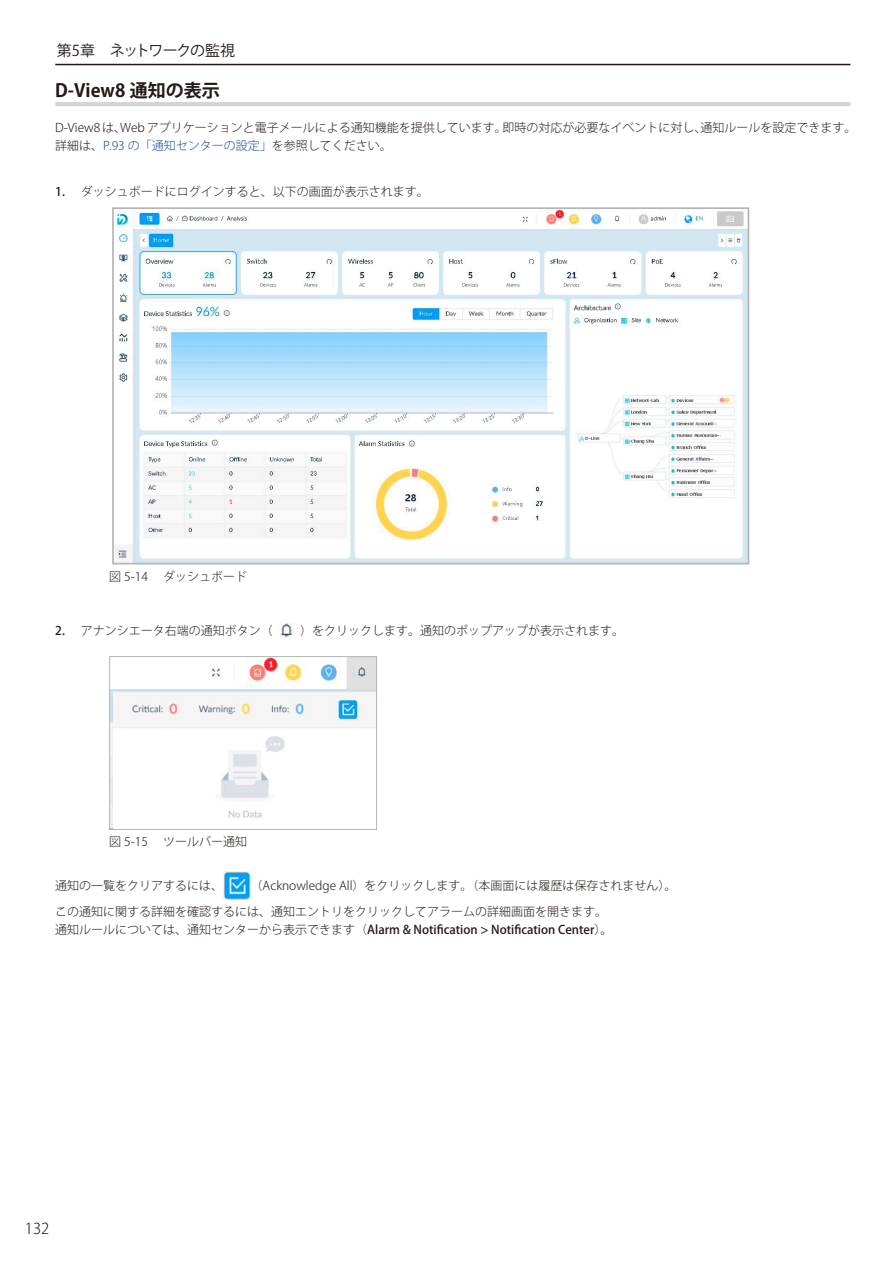
<style>
.page{position:relative;width:893px;height:1263px;background:#fff}
.page>*{position:absolute;margin:0;border:0;box-sizing:border-box;transform-origin:0 0}
.t1{font:700 18px "Koz Go Pro";color:#231916}
.t2{font:15px "Koz Go Pro";letter-spacing:-.065em;color:#231916}
.t3{font:300 15px "Koz Go Pro";color:#231916}
.t4{font:300 12px/18px "Koz Go Pro";color:#231916}
.t5{font:500 12px "Koz Go Pro";color:#231916}
.s1{color:#1b4a9e}
.s2{font-weight:500}
.s3{font-weight:300}
</style>
<div class="page">
<hr style="left:55px;top:64px;width:795px;height:1px;background:#231916">
<hr style="left:55px;top:102px;width:795px;height:4px;background:#d5d5d6">
<img style="left:115px;top:210px;width:631px;height:351px">
<div style="left:112px;top:207px;width:637px;height:357px;border:2px solid #b5b5b6"></div>
<img style="left:281px;top:623px;width:14px;height:14px">
<img style="left:111px;top:658px;width:264px;height:170px">
<div style="left:109px;top:656px;width:268px;height:174px;border:1px solid #b5b5b6"></div>
<img style="left:223px;top:872px;width:28px;height:27px">
<p class="t2" style="left:57px;top:40px;width:180px">第5章　ネットワークの監視</p>
<h1 class="t1" style="left:55px;top:78px;width:166px">D-View8 通知の表示</h1>
<p class="t4" style="left:55px;top:118px;width:803px">D-View8 は、Web アプリケーションと電子メールによる通知機能を提供しています。即時の対応が必要なイベントに対し、通知ルールを設定できます。詳細は、<span class="s1">P.93 の「通知センターの設定」</span>を参照してください。</p>
<p class="t4" style="left:55px;top:182px;width:375px"><span class="s2">1.</span> ダッシュボードにログインすると、以下の画面が表示されます。</p>
<p class="t4" style="left:109px;top:568px;width:40px">図 5-14</p>
<p class="t4" style="left:163px;top:568px;width:85px">ダッシュボード</p>
<p class="t4" style="left:55px;top:622px;width:219px"><span class="s2">2.</span> アナンシエータ右端の通知ボタン（</p>
<p class="t4" style="left:300px;top:622px;width:325px">）をクリックします。通知のポップアップが表示されます。</p>
<p class="t4" style="left:109px;top:833px;width:40px">図 5-15</p>
<p class="t4" style="left:163px;top:833px;width:85px">ツールバー通知</p>
<p class="t4" style="left:55px;top:877px;width:169px">通知の一覧をクリアするには、</p>
<p class="t4" style="left:55px;top:873px;width:623px;line-height:25.7px;text-indent:195px">（Acknowledge All）をクリックします。（本画面には履歴は保存されません）。この通知に関する詳細を確認するには、通知エントリをクリックしてアラームの詳細画面を開きます。</p>
<p class="t5" style="left:55px;top:922px;width:559px"><span class="s3">通知ルールについては、通知センターから表示できます（</span>Alarm &amp; Notification &gt; Notification Center<span class="s3">）。</span></p>
<p class="t3" style="left:25px;top:1218px;width:26px">132</p>
</div>
